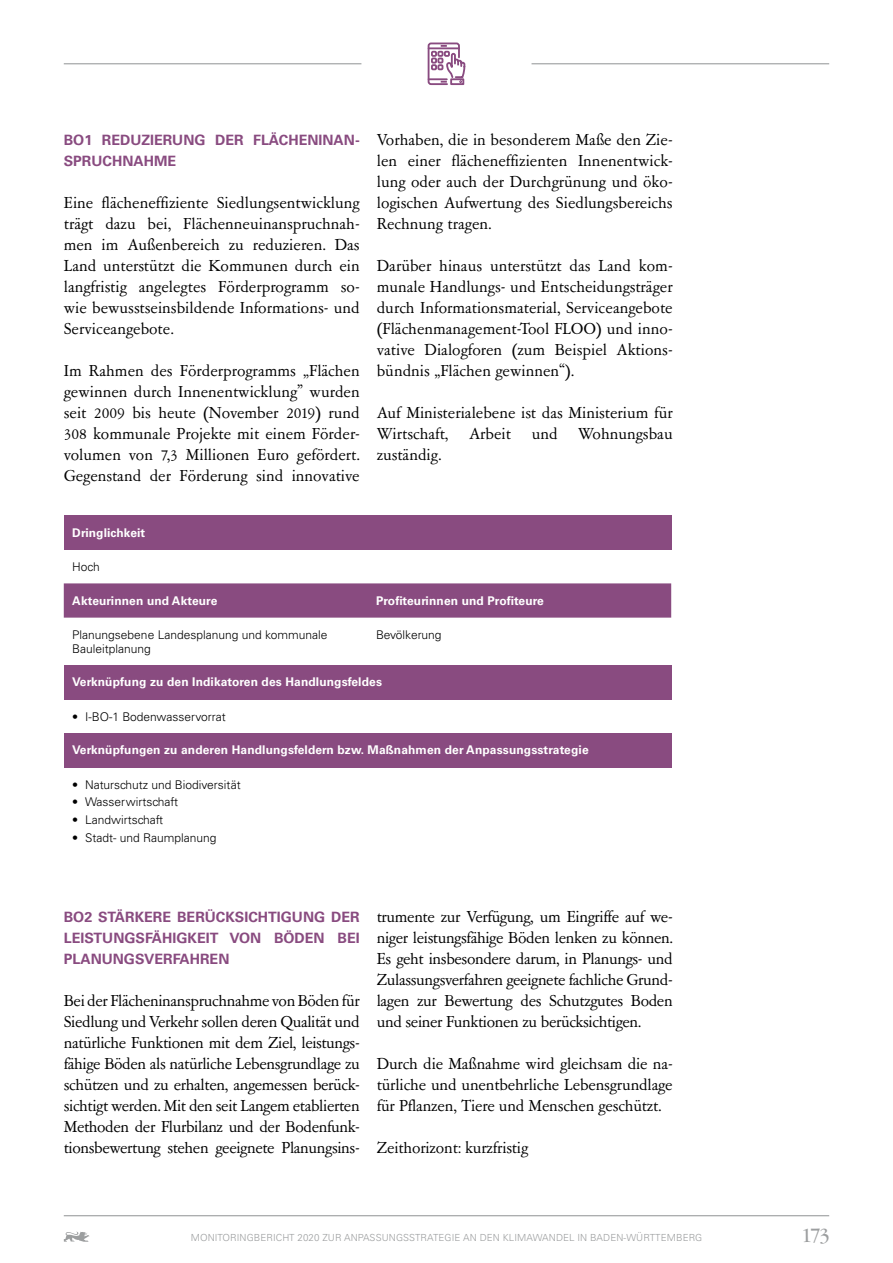
<style>
.page{position:relative;width:893px;height:1263px;background:#fff}
.page>*{position:absolute;margin:0;border:0;box-sizing:border-box;transform-origin:0 0}
.t1{font:500 22.5px "Garamont Amst SH";color:#9c9e9f}
.P_COPY{font:16.5px/21px "Garamont Amst SB";color:#000;text-align:justify}
.P_HEADtext-9_5_groß{font:700 14.25px/21px "Univers LT Std";color:#894b80}
.T-Head-8_weiß{font:700 12px "Univers LT Std";letter-spacing:.01em;color:#fff}
.T-Inhalt-8_light{font:300 12px/13.5px "Univers LT Std";color:#000}
.t2{font:300 9.75px "Univers LT Std";letter-spacing:.01em;color:#9c9e9f}
</style>
<div class="page">
<hr style="left:64px;top:1215px;width:765px;height:1px;background:#9c9e9f">
<svg style="left:64px;top:1231px;width:25px;height:11px"></svg>
<hr style="left:64px;top:63px;width:297px;height:1px;background:#9c9e9f">
<hr style="left:531px;top:63px;width:298px;height:1px;background:#9c9e9f">
<svg style="left:427px;top:42px;width:39px;height:43px"></svg>
<div style="left:64px;top:515px;width:607px;height:35px;background:#894b80"></div>
<div style="left:64px;top:583px;width:607px;height:35px;background:#894b80"></div>
<div style="left:64px;top:665px;width:607px;height:34px;background:#894b80"></div>
<div style="left:64px;top:733px;width:607px;height:34px;background:#894b80"></div>
<p class="P_HEADtext-9_5_groß" style="left:64px;top:129px;width:297px">BO1 REDUZIERUNG DER FLÄCHENINAN-<br>SPRUCHNAHME</p>
<p class="P_COPY" style="left:64px;top:193px;width:297px">Eine flächeneffiziente Siedlungsentwicklung trägt dazu bei, Flächenneuinanspruchnah&shy;men im Außenbereich zu reduzieren. Das Land unterstützt die Kommunen durch ein langfristig angelegtes Förderprogramm so&shy;wie bewusstseinsbildende Informations- und Serviceangebote.</p>
<p class="P_COPY" style="left:64px;top:361px;width:297px">Im Rahmen des Förderprogramms „Flächen gewinnen durch Innenentwicklung” wurden seit 2009 bis heute (November 2019) rund 308 kommunale Projekte mit einem Förder&shy;volumen von 7,3 Millionen Euro gefördert.<br>Gegenstand der Förderung sind innovative</p>
<p class="P_COPY" style="left:377px;top:130px;width:297px">Vorhaben, die in besonderem Maße den Zie&shy;len einer flächeneffizienten Innenentwick&shy;lung oder auch der Durchgrünung und öko&shy;logischen Aufwertung des Siedlungsbereichs Rechnung tragen.</p>
<p class="P_COPY" style="left:377px;top:256px;width:297px">Darüber hinaus unterstützt das Land kom&shy;munale Handlungs- und Entscheidungsträger durch Informationsmaterial, Serviceangebote (Flächenmanagement-Tool FLOO) und inno&shy;vative Dialogforen (zum Beispiel Aktions&shy;bündnis „Flächen gewinnen“).</p>
<p class="P_COPY" style="left:377px;top:403px;width:297px">Auf Ministerialebene ist das Ministerium für Wirtschaft, Arbeit und Wohnungsbau zuständig.</p>
<p class="T-Head-8_weiß" style="left:72px;top:526px;width:74px">Dringlichkeit</p>
<p class="T-Inhalt-8_light" style="left:72px;top:560px;width:29px">Hoch</p>
<p class="T-Head-8_weiß" style="left:72px;top:594px;width:147px">Akteurinnen und Akteure</p>
<p class="T-Head-8_weiß" style="left:376px;top:594px;width:169px">Profiteurinnen und Profiteure</p>
<p class="T-Inhalt-8_light" style="left:72px;top:628px;width:257px">Planungsebene Landesplanung und kommunale<br>Bauleitplanung</p>
<p class="T-Inhalt-8_light" style="left:376px;top:628px;width:67px">Bevölkerung</p>
<p class="T-Head-8_weiß" style="left:72px;top:675px;width:311px">Verknüpfung zu den Indikatoren des Handlungsfeldes</p>
<p class="T-Inhalt-8_light" style="left:72px;top:710px;width:155px">• I-BO-1 Bodenwasservorrat</p>
<p class="T-Head-8_weiß" style="left:72px;top:743px;width:518px">Verknüpfungen zu anderen Handlungsfeldern bzw. Maßnahmen der Anpassungsstrategie</p>
<p class="T-Inhalt-8_light" style="left:72px;top:778px;width:170px">• Naturschutz und Biodiversität</p>
<p class="T-Inhalt-8_light" style="left:72px;top:795px;width:107px">• Wasserwirtschaft</p>
<p class="T-Inhalt-8_light" style="left:72px;top:813px;width:92px">• Landwirtschaft</p>
<p class="T-Inhalt-8_light" style="left:72px;top:831px;width:146px">• Stadt- und Raumplanung</p>
<p class="P_HEADtext-9_5_groß" style="left:64px;top:906px;width:297px;text-align:justify">BO2 STÄRKERE BERÜCKSICHTIGUNG DER LEISTUNGSFÄHIGKEIT VON BÖDEN BEI PLANUNGSVERFAHREN</p>
<p class="P_COPY" style="left:64px;top:991px;width:297px">Bei der Flächeninanspruchnahme von Böden für Siedlung und Verkehr sollen deren Qualität und natürliche Funktionen mit dem Ziel, leistungs&shy;fähige Böden als natürliche Lebensgrundlage zu schützen und zu erhalten, angemessen berück&shy;sichtigt werden. Mit den seit Langem etablierten Methoden der Flurbilanz und der Bodenfunk&shy;tionsbewertung stehen geeignete Planungsins-</p>
<p class="P_COPY" style="left:377px;top:907px;width:297px">trumente zur Verfügung, um Eingriffe auf we&shy;niger leistungsfähige Böden lenken zu können.<br>Es geht insbesondere darum, in Planungs- und Zulassungsverfahren geeignete fachliche Grund&shy;lagen zur Bewertung des Schutzgutes Boden und seiner Funktionen zu berücksichtigen.</p>
<p class="P_COPY" style="left:377px;top:1054px;width:297px">Durch die Maßnahme wird gleichsam die na&shy;türliche und unentbehrliche Lebensgrundlage für Pflanzen, Tiere und Menschen geschützt.</p>
<p class="P_COPY" style="left:377px;top:1138px;width:153px">Zeithorizont: kurzfristig</p>
<p class="t2" style="left:191px;top:1232px;width:513px">MONITORINGBERICHT 2020 ZUR ANPASSUNGSSTRATEGIE AN DEN KLIMAWANDEL IN BADEN-WÜRTTEMBERG</p>
<h1 class="t1" style="left:803px;top:1222px;width:27px">173</h1>
</div>
